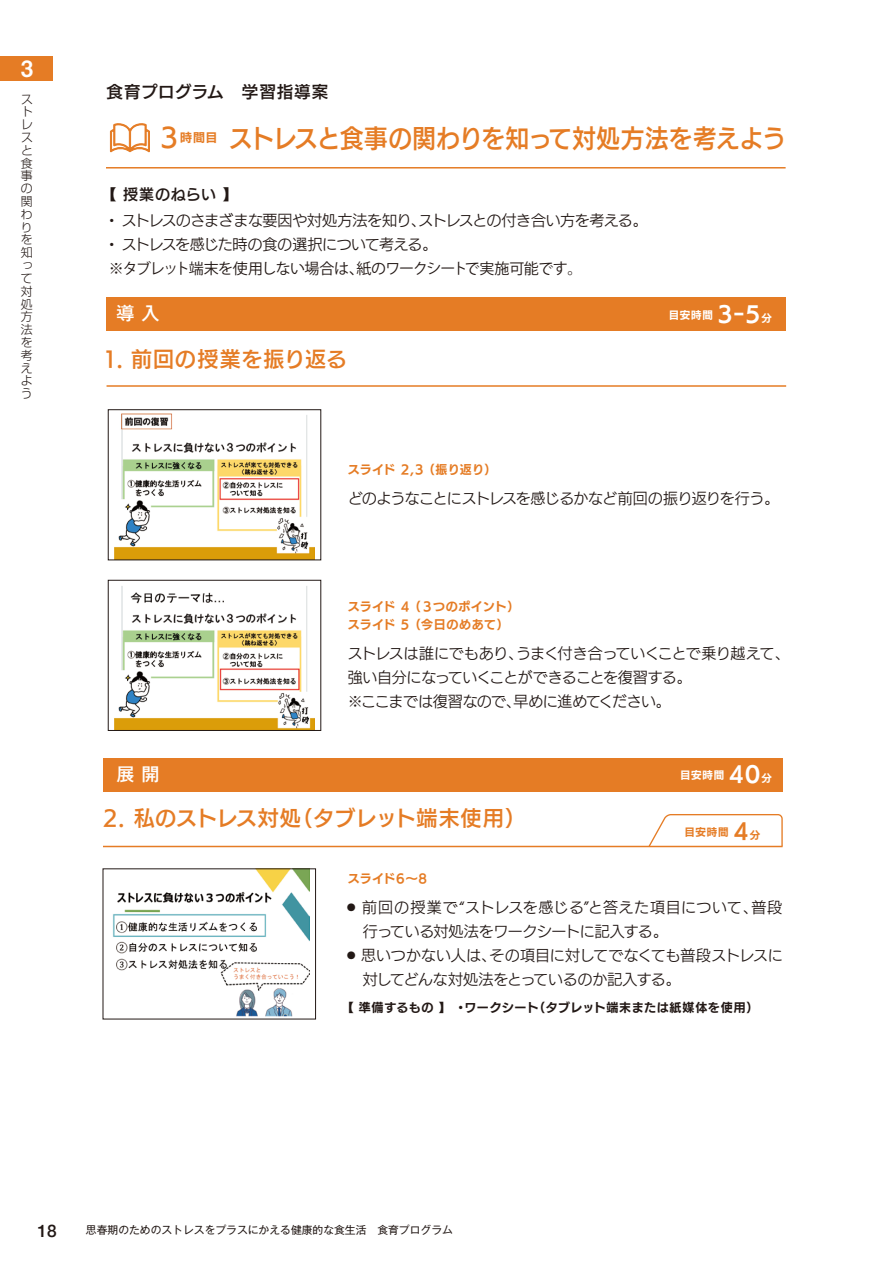
<style>
.page{position:relative;width:893px;height:1263px;background:#fff}
.page>*{position:absolute;margin:0;border:0;box-sizing:border-box;transform-origin:0 0}
.t1{font:25.5px "UD Kakugo Large Pr 6 N DB";color:#e57c25}
.t2{font:22.5px "Midashi Go Pro MB31";color:#fff}
.t3{font:21px "UD Kakugo Large Pr 6 N DB";letter-spacing:.025em;color:#e57c25}
.t4{font:500 18px "Gothic MB101 Pro";color:#fff}
.t5{font:500 17.25px "Helvetica Neue";color:#221815}
.t6{font:16.5px "UD Kakugo Large Pr 6 N DB";letter-spacing:.045em;color:#221815}
.t7{font:15px/24px "UD Kakugo Large Pr 6 N R";letter-spacing:-.025em;color:#221815}
.t8{font:15px "Koz Go Pr 6 N";letter-spacing:-.045em;color:#221815}
.t9{font:15px "UD Kakugo Large Pr 6 N R";letter-spacing:-.05em;color:#221815}
.t10{font:15px "UD Kakugo Large Pr 6 N R";letter-spacing:.04em;color:#221815}
.t11{font:15px "UD Kakugo Large Pr 6 N DB";letter-spacing:.05em;color:#221815}
.t12{font:12px/18px "UD Kakugo Large Pr 6 N B";letter-spacing:.015em;color:#e57c25}
.t13{font:12px "UD Kakugo Large Pr 6 N B";letter-spacing:.05em;color:#221815}
.t14{font:300 12px/12.8px "Shin Go Pro";color:#221815;text-align:center}
.t15{font:10.8px "Gothic MB101 Pro";color:#221815}
.t16{font:10.5px "UD Kakugo Large Pr 6 N B";letter-spacing:.08em;color:#fff}
.t17{font:10.5px "UD Kakugo Large Pr 6 N B";color:#e57c25}
.s1{font-size:21px}
.s2{font-family:"Koz Go Pr 6 N"}
</style>
<div class="page">
<svg style="left:647px;top:814px;width:136px;height:34px"></svg>
<img style="left:113px;top:871px;width:196px;height:146px">
<div style="left:103px;top:758px;width:680px;height:33px;background:#e57c25"></div>
<hr style="left:103px;top:846px;width:680px;height:1px;background:#e57c25">
<img style="left:115px;top:413px;width:200px;height:145px">
<div style="left:0;top:56px;width:53px;height:25px;background:#e57c25"></div>
<div style="left:108px;top:409px;width:213px;height:151px;border:1px solid #221815"></div>
<img style="left:115px;top:586px;width:200px;height:143px">
<div style="left:108px;top:580px;width:213px;height:151px;border:1px solid #221815"></div>
<div style="left:107px;top:298px;width:679px;height:33px;background:#e57c25"></div>
<hr style="left:107px;top:385px;width:679px;height:2px;background:#e57c25">
<hr style="left:106px;top:167px;width:680px;height:2px;background:#e57c25">
<svg style="left:110px;top:123px;width:40px;height:29px"></svg>
<h2 class="t2" style="left:21px;top:50px;width:14px">3</h2>
<p class="t14" style="left:16px;top:91px;width:13px;rotate:-1deg">ストレスと食事の関わりを知って対処方法を考えよう</p>
<p class="t6" style="left:107px;top:83px;width:223px">食育プログラム　学習指導案</p>
<h1 class="t1" style="left:160px;top:125px;width:627px">3<sup>時間目</sup> ストレスと食事の関わりを知って対処方法を考えよう</h1>
<p class="t11" style="left:101px;top:186px;width:138px">【 授業のねらい 】</p>
<p class="t7" style="left:109px;top:209px;width:540px">• ストレスのさまざまな要因や対処方法を知り、ストレスとの付き合い方を考える。</p>
<p class="t7" style="left:109px;top:233px;width:330px">• ストレスを感じた時の食の選択について考える。</p>
<p class="t8" style="left:109px;top:260px;width:475px">※タブレット端末を使用しない場合は、紙のワークシートで実施可能です。</p>
<p class="t4" style="left:117px;top:299px;width:44px">導 入</p>
<p class="t16" style="left:669px;top:310px;width:105px">目安時間 <span class="s1">3‐5</span>分</p>
<h3 class="t3" style="left:103px;top:347px;width:246px">1. 前回の授業を振り返る</h3>
<p class="t12" style="left:348px;top:461px;width:150px">スライド 2,3 （振り返り）</p>
<p class="t9" style="left:348px;top:490px;width:433px">どのようなことにストレスを感じるかなど前回の振り返りを行う。</p>
<p class="t12" style="left:348px;top:598px;width:173px">スライド 4 （３つのポイント）スライド 5 （今日のめあて）</p>
<p class="t7" style="left:348px;top:641px;width:444px">ストレスは誰にでもあり、うまく付き合っていくことで乗り越えて、強い自分になっていくことができることを復習する。<br><span class="s2">※</span>ここまでは復習なので、早めに進めてください。</p>
<p class="t4" style="left:117px;top:759px;width:44px">展 開</p>
<p class="t16" style="left:680px;top:770px;width:93px">目安時間 <span class="s1">40</span>分</p>
<h3 class="t3" style="left:103px;top:807px;width:425px">2. 私のストレス対処（タブレット端末使用）</h3>
<p class="t17" style="left:684px;top:826px;width:77px">目安時間 <span class="s1">4</span>分</p>
<p class="t12" style="left:348px;top:870px;width:81px">スライド6～8</p>
<p class="t10" style="left:344px;top:898px;width:440px">・ 前回の授業で“ストレスを感じる”と答えた項目について、普段</p>
<p class="t7" style="left:363px;top:919px;width:307px">行っている対処法をワークシートに記入する。</p>
<p class="t7" style="left:344px;top:943px;width:440px">・思いつかない人は、その項目に対してでなくても普段ストレスに</p>
<p class="t7" style="left:363px;top:967px;width:320px">対してどんな対処法をとっているのか記入する。</p>
<p class="t13" style="left:342px;top:1001px;width:418px">【 準備するもの 】　・ワークシート（タブレット端末または紙媒体を使用）</p>
<p class="t5" style="left:38px;top:1217px;width:21px">18</p>
<p class="t15" style="left:86px;top:1221px;width:368px">思春期のためのストレスをプラスにかえる健康的な食生活　食育プログラム</p>
</div>
